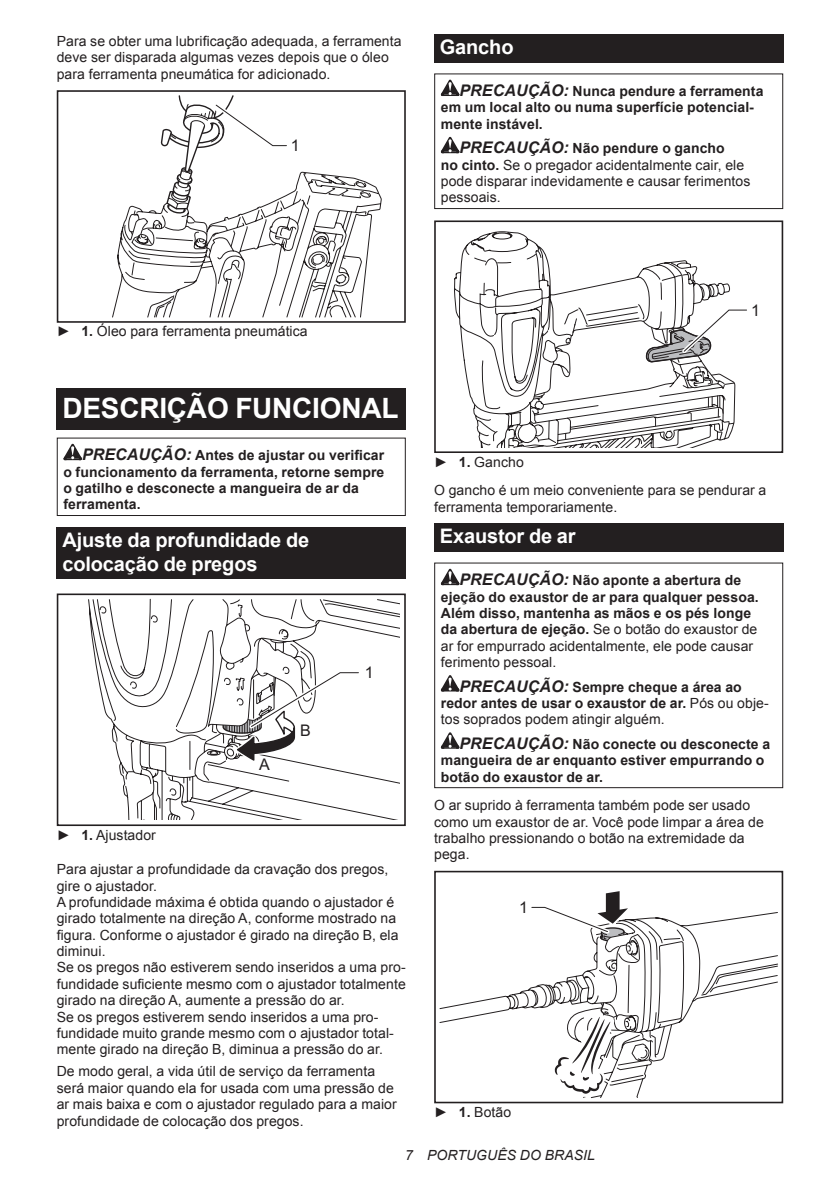
<style>
.page{position:relative;width:840px;height:1191px;background:#fff}
.page>*{position:absolute;margin:0;border:0;box-sizing:border-box;transform-origin:0 0}
.t1{font:700 28px "Arial";letter-spacing:-.01em;color:#fff}
.t2{font:700 20px/23.4px "Arial";letter-spacing:-.01em;color:#fff}
.t3{font:16px "Arial";color:#231f20}
.t4{font:14px/16.4px "Arial";letter-spacing:.005em;color:#231f20}
.t5{font:700 14px/16.4px "Arial";letter-spacing:.005em;color:#231f20}
.t6{font:italic 14px "Arial";letter-spacing:.005em;color:#231f20}
.s1{font-style:italic;font-size:16px}
.s2{font-weight:700;font-style:italic;font-size:16px}
.s3{font-weight:700}
.s4{font-weight:400}
</style>
<div class="page">
<div style="left:57px;top:90px;width:348px;height:233px;border:2px solid #231f20"></div>
<svg style="left:112px;top:95px;width:269px;height:223px"></svg>
<div style="left:57px;top:388px;width:348px;height:41px;background:#231f20"></div>
<svg style="left:63px;top:444px;width:19px;height:16px"></svg>
<div style="left:57px;top:437px;width:348px;height:79px;border:1px solid #231f20"></div>
<div style="left:57px;top:527px;width:348px;height:52px;background:#231f20"></div>
<svg style="left:88px;top:598px;width:311px;height:222px"></svg>
<div style="left:57px;top:593px;width:348px;height:233px;border:2px solid #231f20"></div>
<svg style="left:208px;top:638px;width:154px;height:129px"></svg>
<div style="left:434px;top:34px;width:348px;height:29px;background:#231f20"></div>
<svg style="left:440px;top:80px;width:19px;height:16px"></svg>
<svg style="left:440px;top:137px;width:19px;height:16px"></svg>
<div style="left:434px;top:73px;width:348px;height:136px;border:1px solid #231f20"></div>
<svg style="left:454px;top:231px;width:276px;height:172px"></svg>
<div style="left:434px;top:220px;width:348px;height:233px;border:2px solid #231f20"></div>
<svg style="left:473px;top:306px;width:274px;height:141px"></svg>
<div style="left:434px;top:523px;width:348px;height:28px;background:#231f20"></div>
<svg style="left:440px;top:569px;width:19px;height:16px"></svg>
<svg style="left:440px;top:675px;width:19px;height:16px"></svg>
<svg style="left:440px;top:732px;width:19px;height:16px"></svg>
<div style="left:434px;top:562px;width:348px;height:226px;border:1px solid #231f20"></div>
<svg style="left:680px;top:912px;width:97px;height:111px"></svg>
<div style="left:434px;top:870px;width:348px;height:233px;border:2px solid #231f20"></div>
<svg style="left:439px;top:891px;width:241px;height:207px"></svg>
<p class="t4" style="left:57px;top:33px;width:346px">Para se obter uma lubrificação adequada, a ferramenta deve ser disparada algumas vezes depois que o óleo para ferramenta pneumática for adicionado.</p>
<p class="t3" style="left:290px;top:135px;width:10px">1</p>
<h2 class="t2" style="left:439px;top:36px;width:75px">Gancho</h2>
<p class="t5" style="left:440px;top:83px;width:324px;text-indent:19px"><span class="s1">PRECAUÇÃO:</span> Nunca pendure a ferramenta em um local alto ou numa superfície potencial&shy;mente instável.</p>
<p class="t4" style="left:440px;top:140px;width:311px;text-indent:19px"><span class="s2">PRECAUÇÃO:</span> <span class="s3">Não pendure o gancho<br>no cinto.</span> Se o pregador acidentalmente cair, ele pode disparar indevidamente e causar ferimentos pessoais.</p>
<p class="t4" style="left:57px;top:323px;width:252px">► <span class="s3">1.</span> Óleo para ferramenta pneumática</p>
<h1 class="t1" style="left:62px;top:390px;width:337px">DESCRIÇÃO FUNCIONAL</h1>
<p class="t5" style="left:63px;top:447px;width:322px;text-indent:19px"><span class="s1">PRECAUÇÃO:</span> Antes de ajustar ou verificar o funcionamento da ferramenta, retorne sempre o gatilho e desconecte a mangueira de ar da ferramenta.</p>
<h2 class="t2" style="left:62px;top:529px;width:248px">Ajuste da profundidade de colocação de pregos</h2>
<p class="t3" style="left:259px;top:753px;width:12px">A</p>
<p class="t3" style="left:300px;top:720px;width:12px">B</p>
<p class="t3" style="left:364px;top:662px;width:10px">1</p>
<p class="t4" style="left:57px;top:826px;width:101px">► <span class="s3">1.</span> Ajustador</p>
<p class="t4" style="left:57px;top:861px;width:350px">Para ajustar a profundidade da cravação dos pregos, gire o ajustador.<br>A profundidade máxima é obtida quando o ajustador é girado totalmente na direção A, conforme mostrado na figura. Conforme o ajustador é girado na direção B, ela diminui.<br>Se os pregos não estiverem sendo inseridos a uma pro&shy;fundidade suficiente mesmo com o ajustador totalmente girado na direção A, aumente a pressão do ar.<br>Se os pregos estiverem sendo inseridos a uma pro&shy;fundidade muito grande mesmo com o ajustador total&shy;mente girado na direção B, diminua a pressão do ar.</p>
<p class="t4" style="left:57px;top:1063px;width:341px">De modo geral, a vida útil de serviço da ferramenta será maior quando ela for usada com uma pressão de ar mais baixa e com o ajustador regulado para a maior profundidade de colocação dos pregos.</p>
<p class="t3" style="left:750px;top:299px;width:10px">1</p>
<p class="t4" style="left:434px;top:447px;width:333px;line-height:28.8px">► <span class="s3">1.</span> Gancho<br>O gancho é um meio conveniente para se pendurar a</p>
<p class="t4" style="left:434px;top:499px;width:185px">ferramenta temporariamente.</p>
<h2 class="t2" style="left:439px;top:525px;width:137px">Exaustor de ar</h2>
<p class="t5" style="left:440px;top:572px;width:319px;text-indent:19px"><span class="s1">PRECAUÇÃO:</span> Não aponte a abertura de ejeção do exaustor de ar para qualquer pessoa.<br>Além disso, mantenha as mãos e os pés longe da abertura de ejeção. <span class="s4">Se o botão do exaustor de ar for empurrado acidentalmente, ele pode causar ferimento pessoal.</span></p>
<p class="t5" style="left:440px;top:679px;width:329px;text-indent:19px"><span class="s1">PRECAUÇÃO:</span> Sempre cheque a área ao redor antes de usar o exaustor de ar. <span class="s4">Pós ou obje&shy;tos soprados podem atingir alguém.</span></p>
<p class="t5" style="left:440px;top:736px;width:330px;text-indent:19px"><span class="s1">PRECAUÇÃO:</span> Não conecte ou desconecte a mangueira de ar enquanto estiver empurrando o botão do exaustor de ar.</p>
<p class="t4" style="left:434px;top:797px;width:331px">O ar suprido à ferramenta também pode ser usado como um exaustor de ar. Você pode limpar a área de trabalho pressionando o botão na extremidade da pega.</p>
<p class="t3" style="left:519px;top:897px;width:10px">1</p>
<p class="t4" style="left:434px;top:1103px;width:78px">► <span class="s3">1.</span> Botão</p>
<p class="t6" style="left:405px;top:1146px;width:191px">7 PORTUGUÊS DO BRASIL</p>
</div>
